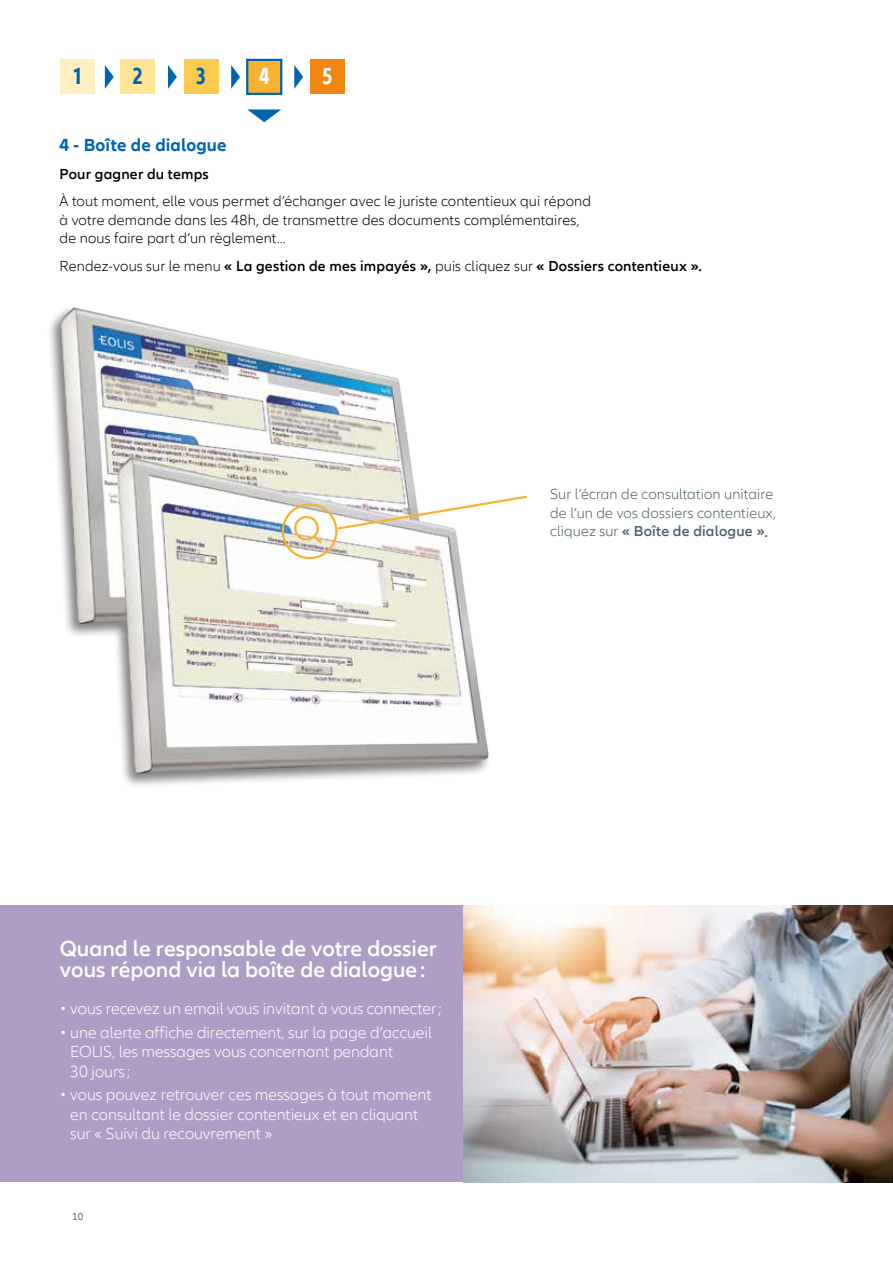
<style>
.page{position:relative;width:893px;height:1263px;background:#fff}
.page>*{position:absolute;margin:0;border:0;box-sizing:border-box;transform-origin:0 0}
.t1{font:700 condensed 24px "Allianz Neo";color:#0064b0}
.t2{font:700 condensed 24px "Allianz Neo";color:#fff}
.t3{font:600 22.5px/21px "Allianz Neo";color:#fff}
.t4{font:700 18px "Allianz Neo";letter-spacing:.01em;color:#0064b0}
.t5{font:300 16.5px/19.5px "Allianz Neo";color:#fff}
.t6{font:300 15px/18.8px "Allianz Neo";letter-spacing:.01em;color:#000}
.t7{font:600 15px "Allianz Neo";letter-spacing:.015em;color:#000}
.t8{font:300 15px/18.8px "Allianz Neo";letter-spacing:.01em;color:#4c626c}
.t9{font:10.5px "Allianz Neo";color:#67666b}
.s1{font-weight:300}
.s2{font-weight:600}
</style>
<div class="page">
<svg style="left:247px;top:109px;width:34px;height:13px"></svg>
<div style="left:61px;top:60px;width:34px;height:34px;background:#ffefc2"></div>
<div style="left:121px;top:60px;width:34px;height:34px;background:#ffe594"></div>
<div style="left:184px;top:60px;width:34px;height:34px;background:#fbcb4e"></div>
<div style="left:246px;top:59px;width:36px;height:36px;background:#f9b230;border:2px solid #0064b0"></div>
<div style="left:310px;top:60px;width:34px;height:34px;background:#f18612"></div>
<svg style="left:105px;top:65px;width:9px;height:24px"></svg>
<svg style="left:168px;top:65px;width:9px;height:24px"></svg>
<svg style="left:231px;top:65px;width:9px;height:24px"></svg>
<svg style="left:294px;top:65px;width:9px;height:24px"></svg>
<div style="left:47px;top:305px;width:444px;height:484px;background:#000;opacity:.5"></div>
<img style="left:61px;top:307px;width:427px;height:467px">
<div style="left:0;top:906px;width:463px;height:276px;background:#ae9ec6"></div>
<img style="left:463px;top:906px;width:430px;height:276px">
<div style="left:282px;top:503px;width:55px;height:56px;border:2px solid #f9b230;border-radius:50%"></div>
<svg style="left:293px;top:515px;width:31px;height:30px"></svg>
<svg style="left:335px;top:494px;width:193px;height:37px"></svg>
<h1 class="t1" style="left:74px;top:62px;width:9px">1</h1>
<h1 class="t1" style="left:133px;top:62px;width:12px">2</h1>
<h1 class="t1" style="left:196px;top:62px;width:12px">3</h1>
<h1 class="t2" style="left:259px;top:62px;width:12px">4</h1>
<h1 class="t2" style="left:322px;top:62px;width:12px">5</h1>
<p class="t4" style="left:60px;top:135px;width:169px">4 - Boîte de dialogue</p>
<p class="t7" style="left:60px;top:165px;width:151px">Pour gagner du temps</p>
<p class="t6" style="left:60px;top:192px;width:533px">À tout moment, elle vous permet d’échanger avec le juriste contentieux qui répond à votre demande dans les 48h, de transmettre des documents complémentaires, de nous faire part d’un règlement…</p>
<p class="t7" style="left:60px;top:257px;width:644px"><span class="s1">Rendez-vous sur le menu</span> « La gestion de mes impayés », <span class="s1">puis cliquez sur</span> « Dossiers contentieux ».</p>
<p class="t8" style="left:550px;top:485px;width:227px">Sur l’écran de consultation unitaire de l’un de vos dossiers contentieux, cliquez sur <span class="s2">« Boîte de dialogue ».</span></p>
<h2 class="t3" style="left:60px;top:939px;width:378px">Quand le responsable de votre dossier vous répond via la boîte de dialogue:</h2>
<p class="t5" style="left:60px;top:999px;width:383px">• vous recevez un email vous invitant à vous connecter;</p>
<p class="t5" style="left:70px;top:1023px;width:363px;text-indent:-10px">• une alerte affiche directement, sur la page d’accueil<br>EOLIS, les messages vous concernant pendant<br>30 jours;</p>
<p class="t5" style="left:70px;top:1085px;width:363px;text-indent:-10px">• vous pouvez retrouver ces messages à tout moment en consultant le dossier contentieux et en cliquant sur « Suivi du recouvrement »</p>
<p class="t9" style="left:72px;top:1211px;width:13px">10</p>
</div>
